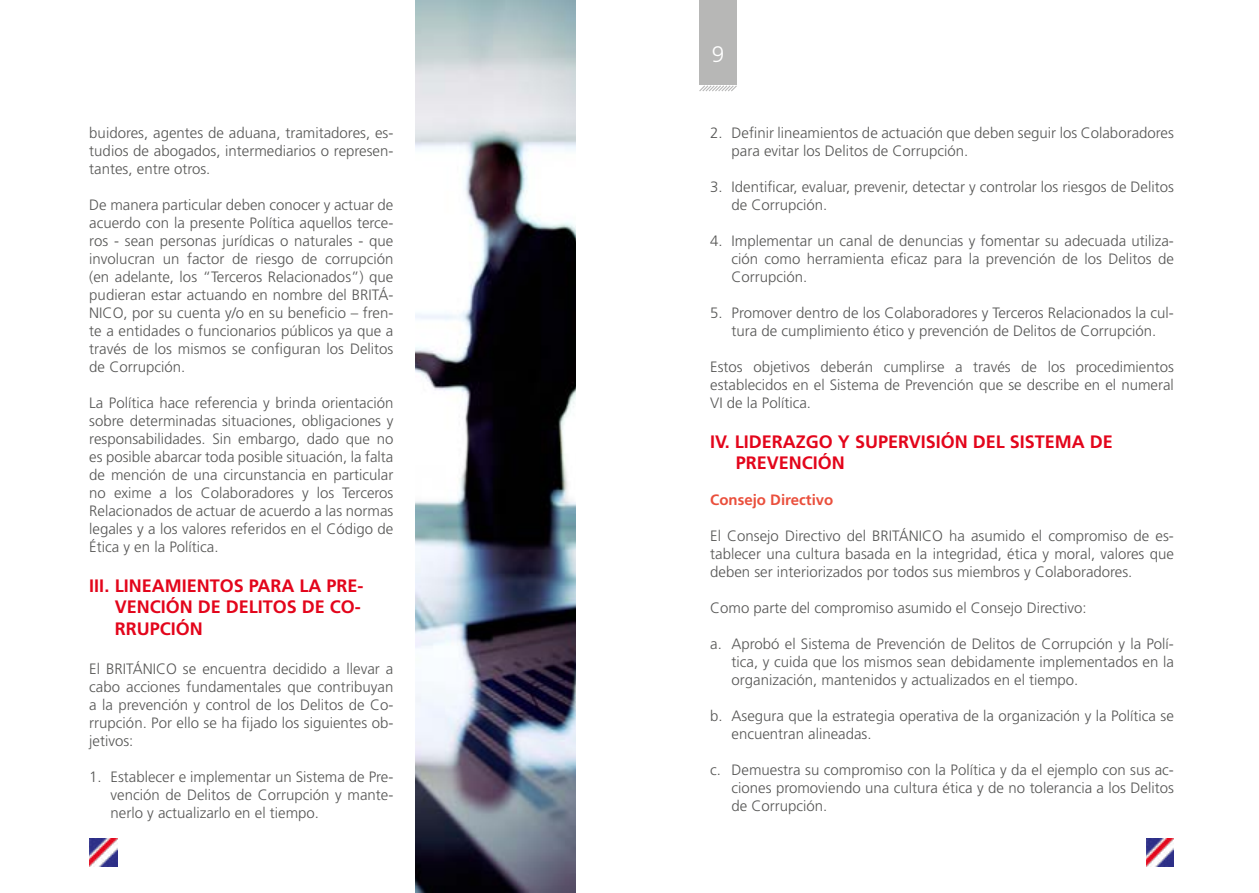
<style>
.page{position:relative;width:1259px;height:893px;background:#fff}
.page>*{position:absolute;margin:0;border:0;box-sizing:border-box;transform-origin:0 0}
.t1{font:300 22.5px "Frutiger LT Std";color:#fff}
.t2{font:700 18px/21.6px "Frutiger LT Std";color:#e3051b}
.t3{font:300 15px/18px "Frutiger LT Std";color:#575756;text-align:justify}
.t4{font:700 15px "Frutiger LT Std";color:#ea4f3c}
.s1{color:#585756}
</style>
<div class="page">
<img style="left:89px;top:839px;width:28px;height:28px">
<img style="left:1146px;top:839px;width:28px;height:28px">
<div style="left:699px;top:0;width:38px;height:92px;background:#b7b7b6"></div>
<svg style="left:575px;top:0;width:1px;height:92px"></svg>
<img style="left:415px;top:0;width:160px;height:893px">
<p class="t3" style="left:89px;top:124px;width:306px">buidores, agentes de aduana, tramitadores, es&shy;tudios de abogados, intermediarios o represen&shy;tantes, entre otros.</p>
<p class="t3" style="left:89px;top:196px;width:306px">De manera particular deben conocer y actuar de acuerdo con la presente Política aquellos terce&shy;ros - sean personas jurídicas o naturales - que involucran un factor de riesgo de corrupción (en adelante, los “Terceros Relacionados”) que pudieran estar actuando en nombre del BRITÁ-NICO, por su cuenta y/o en su beneficio – fren&shy;te a entidades o funcionarios públicos ya que a través de los mismos se configuran los Delitos de Corrupción.</p>
<p class="t3" style="left:89px;top:394px;width:306px">La Política hace referencia y brinda orientación sobre determinadas situaciones, obligaciones y responsabilidades. Sin embargo, dado que no es posible abarcar toda posible situación, la falta de mención de una circunstancia en particular no exime a los Colaboradores y los Terceros Relacionados de actuar de acuerdo a las normas legales y a los valores referidos en el Código de Ética y en la Política.</p>
<p class="t2" style="left:115px;top:575px;width:250px;text-indent:-26px">III. LINEAMIENTOS PARA LA PRE-<br>VENCIÓN DE DELITOS DE CO-<br>RRUPCIÓN</p>
<p class="t3" style="left:89px;top:660px;width:306px">El BRITÁNICO se encuentra decidido a llevar a cabo acciones fundamentales que contribuyan a la prevención y control de los Delitos de Co&shy;rrupción. Por ello se ha fijado los siguientes ob&shy;jetivos:</p>
<p class="t3" style="left:111px;top:768px;width:284px;text-indent:-21px">1. Establecer e implementar un Sistema de Pre&shy;vención de Delitos de Corrupción y mante&shy;nerlo y actualizarlo en el tiempo.</p>
<h1 class="t1" style="left:712px;top:42px;width:14px">9</h1>
<p class="t3" style="left:731px;top:124px;width:444px;text-indent:-21px">2. Definir lineamientos de actuación que deben seguir los Colaboradores para evitar los Delitos de Corrupción.</p>
<p class="t3" style="left:731px;top:178px;width:444px;text-indent:-21px">3. Identificar, evaluar, prevenir, detectar y controlar los riesgos de Delitos de Corrupción.</p>
<p class="t3" style="left:731px;top:232px;width:444px;text-indent:-21px">4. Implementar un canal de denuncias y fomentar su adecuada utiliza&shy;ción como herramienta eficaz para la prevención de los Delitos de Corrupción.</p>
<p class="t3" style="left:710px;top:304px;width:465px;text-align:center">5. Promover dentro de los Colaboradores y Terceros Relacionados la cul&shy;tura de cumplimiento ético y prevención de Delitos de Corrupción.</p>
<p class="t3" style="left:710px;top:358px;width:465px">Estos objetivos deberán cumplirse a través de los procedimientos establecidos en el Sistema de Prevención que se describe en el numeral VI de la Política.</p>
<p class="t2" style="left:736px;top:431px;width:378px;text-indent:-26px">IV. LIDERAZGO Y SUPERVISIÓN DEL SISTEMA DE<br>PREVENCIÓN</p>
<p class="t4" style="left:710px;top:491px;width:125px">Consejo Directivo</p>
<p class="t3" style="left:710px;top:527px;width:465px">El Consejo Directivo del BRITÁNICO ha asumido el compromiso de es&shy;tablecer una cultura basada en la integridad, ética y moral, valores que deben ser interiorizados por todos sus miembros y Colaboradores.</p>
<p class="t3" style="left:710px;top:599px;width:378px">Como parte del compromiso asumido el Consejo Directivo:</p>
<p class="t3" style="left:731px;top:635px;width:444px;text-indent:-21px">a. Aprobó <span class="s1">el Sistema de Prevención de Delitos de Corrupció</span>n y la Polí&shy;tica, y cuida que los mismos sean debidamente implementados en la organización, mantenidos y actualizados en el tiempo.</p>
<p class="t3" style="left:731px;top:707px;width:444px;text-indent:-21px">b. Asegura que la estrategia operativa de la organización y la Política se encuentran alineadas.</p>
<p class="t3" style="left:731px;top:761px;width:444px;text-indent:-21px">c. Demuestra su compromiso con la Política y da el ejemplo con sus ac&shy;ciones promoviendo una cultura ética y de no tolerancia a los Delitos de Corrupción.</p>
</div>
